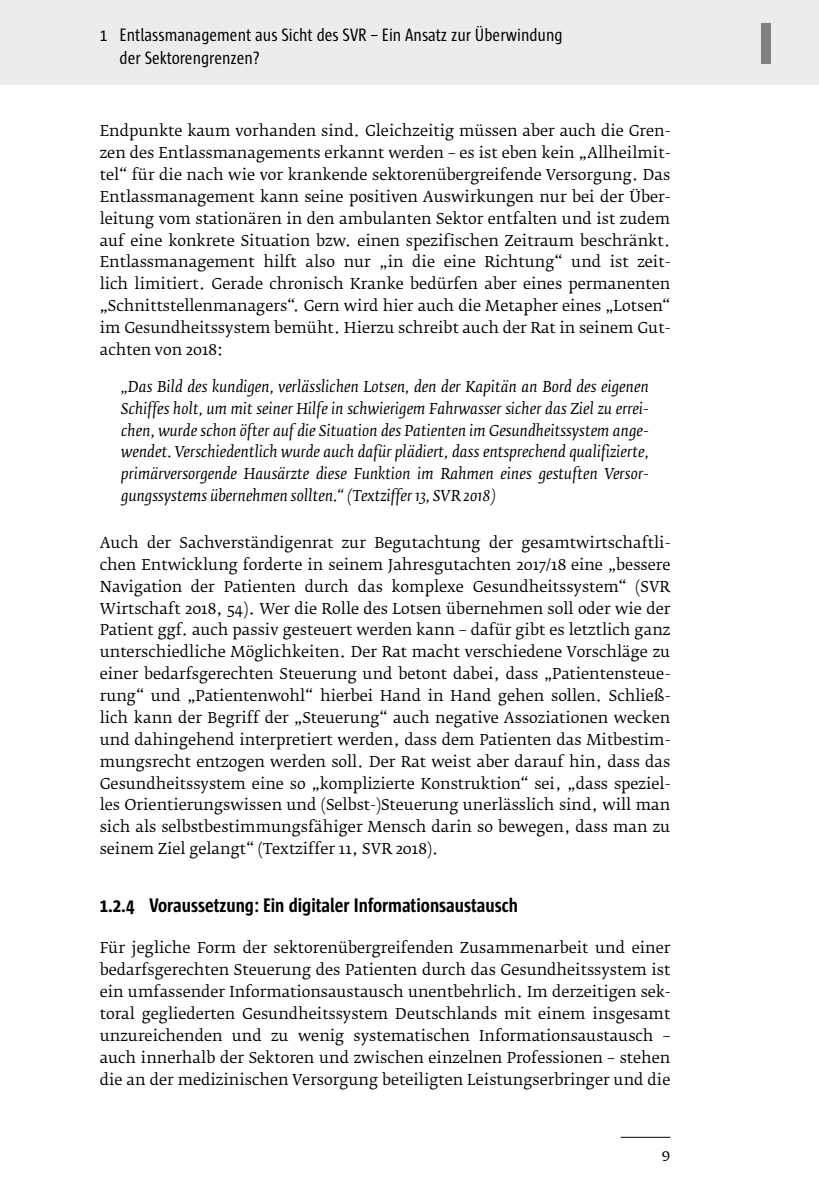
<style>
.page{position:relative;width:819px;height:1191px;background:#fff}
.page>*{position:absolute;margin:0;border:0;box-sizing:border-box;transform-origin:0 0}
.t1{font:800 59.5px "Sun Cd";color:#818181}
.MWV-H3{font:700 20.12px "Sun Cd";color:#000}
.t2{font:18.38px/22.1px "Sun Cd";color:#000}
.t3{font:15.75px "Fedra Serif B Pro";color:#000}
.MWV-Grundtext{font:14.88px/21.9px "Fedra Serif B Pro";color:#000;text-align:justify}
.MWV-Zitat{font:italic 14.88px/21.9px "Fedra Serif B Pro";letter-spacing:.01em;color:#000;text-align:justify}
</style>
<div class="page">
<div style="left:1px;top:0;width:818px;height:85px;background:#ececec"></div>
<hr style="left:0;top:0;width:1px;height:85px;background:#ececec">
<hr style="left:621px;top:1137px;width:49px;height:1px;background:#000">
<p class="t2" style="left:120px;top:24px;width:444px;text-indent:-20px">1 Entlassmanagement aus Sicht des SVR – Ein Ansatz zur Überwindung der Sektorengrenzen?</p>
<p class="MWV-Grundtext" style="left:100px;top:120px;width:572px">Endpunkte kaum vorhanden sind. Gleichzeitig müssen aber auch die Gren&shy;zen des Entlassmanagements erkannt werden – es ist eben kein „Allheilmit&shy;tel“ für die nach wie vor krankende sektorenübergreifende Versorgung. Das Entlassmanagement kann seine positiven Auswirkungen nur bei der Über&shy;leitung vom stationären in den ambulanten Sektor entfalten und ist zudem auf eine konkrete Situation bzw. einen spezifischen Zeitraum beschränkt.<br>Entlassmanagement hilft also nur „in die eine Richtung“ und ist zeit&shy;lich limitiert. Gerade chronisch Kranke bedürfen aber eines permanenten „Schnittstellenmanagers“. Gern wird hier auch die Metapher eines „Lotsen“ im Gesundheitssystem bemüht. Hierzu schreibt auch der Rat in seinem Gut&shy;achten von 2018:</p>
<p class="MWV-Zitat" style="left:121px;top:376px;width:529px">„Das Bild des kundigen, verlässlichen Lotsen, den der Kapitän an Bord des eigenen Schiffes holt, um mit seiner Hilfe in schwierigem Fahrwasser sicher das Ziel zu errei‑ chen, wurde schon öfter auf die Situation des Patienten im Gesundheitssystem ange‑ wendet. Verschiedentlich wurde auch dafür plädiert, dass entsprechend qualifizierte, primärversorgende Hausärzte diese Funktion im Rahmen eines gestuften Versor‑ gungssystems übernehmen sollten.“ (Textziffer 13, SVR 2018)</p>
<p class="MWV-Grundtext" style="left:100px;top:532px;width:572px">Auch der Sachverständigenrat zur Begutachtung der gesamtwirtschaftli&shy;chen Entwicklung forderte in seinem Jahresgutachten 2017/18 eine „bessere Navigation der Patienten durch das komplexe Gesundheitssystem“ (SVR Wirtschaft 2018, 54). Wer die Rolle des Lotsen übernehmen soll oder wie der Patient ggf. auch passiv gesteuert werden kann – dafür gibt es letztlich ganz unterschiedliche Möglichkeiten. Der Rat macht verschiedene Vorschläge zu einer bedarfsgerechten Steuerung und betont dabei, dass „Patientensteue&shy;rung“ und „Patientenwohl“ hierbei Hand in Hand gehen sollen. Schließ&shy;lich kann der Begriff der „Steuerung“ auch negative Assoziationen wecken und dahingehend interpretiert werden, dass dem Patienten das Mitbestim&shy;mungsrecht entzogen werden soll. Der Rat weist aber darauf hin, dass das Gesundheitssystem eine so „komplizierte Konstruktion“ sei, „dass speziel&shy;les Orientierungswissen und (Selbst‑)Steuerung unerlässlich sind, will man sich als selbstbestimmungsfähiger Mensch darin so bewegen, dass man zu seinem Ziel gelangt“ (Textziffer 11, SVR 2018).</p>
<p class="MWV-H3" style="left:100px;top:894px;width:420px">1.2.4 Voraussetzung: Ein digitaler Informationsaustausch</p>
<p class="MWV-Grundtext" style="left:100px;top:937px;width:572px">Für jegliche Form der sektorenübergreifenden Zusammenarbeit und einer bedarfsgerechten Steuerung des Patienten durch das Gesundheitssystem ist ein umfassender Informationsaustausch unentbehrlich. Im derzeitigen sek&shy;toral gegliederten Gesundheitssystem Deutschlands mit einem insgesamt unzureichenden und zu wenig systematischen Informationsaustausch – auch innerhalb der Sektoren und zwischen einzelnen Professionen – stehen die an der medizinischen Versorgung beteiligten Leistungserbringer und die</p>
<p class="t3" style="left:661px;top:1145px;width:10px">9</p>
<h1 class="t1" style="left:758px;top:11px;width:17px">I</h1>
</div>
